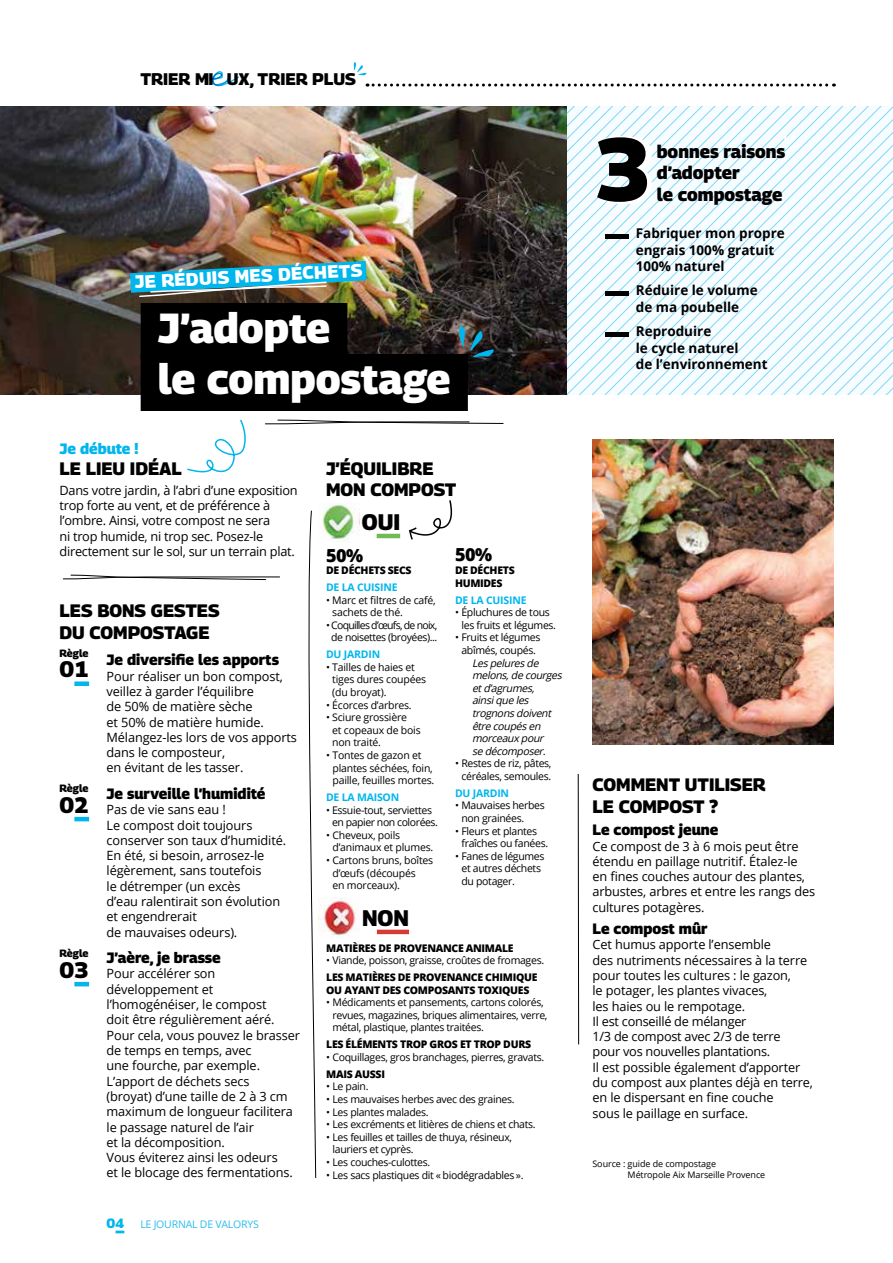
<style>
.page{position:relative;width:893px;height:1263px;background:#fff}
.page>*{position:absolute;margin:0;border:0;box-sizing:border-box;transform-origin:0 0}
.t1{font:100 extra-condensed 42px/51px "Georama Roman";letter-spacing:-.005em;color:#fff}
.t2{font:100 extra-condensed 22.5px "Georama Roman";color:#000}
.t3{font:100 extra-condensed 18px/21.6px "Georama Roman";color:#000}
.t4{font:100 extra-condensed 18px "Georama Roman";color:#fff}
.t5{font:800 18px "Open Sans";color:#000}
.t6{font:100 extra-condensed 16.8px "Georama Roman";color:#000}
.t7{font:100 extra-condensed 15px "Georama Roman";color:#000}
.t8{font:100 extra-condensed 15px "Georama Roman";letter-spacing:-.005em;color:#00b6ed}
.t9{font:700 13.5px/16.2px "Open Sans";color:#000}
.t10{font:12.75px/15.3px "Open Sans";letter-spacing:-.01em;color:#000}
.t11{font:10.5px/12.6px "Open Sans";letter-spacing:-.03em;color:#000}
.t12{font:800 10.5px/12.6px "Open Sans";letter-spacing:-.03em;color:#000}
.t13{font:italic 10.5px/12.6px "Open Sans";color:#000}
.t14{font:700 10.5px "Open Sans";letter-spacing:-.02em;color:#00b6ed}
.t15{font:10.5px/12.6px "Open Sans";letter-spacing:-.055em;color:#000;text-align:center}
.t16{font:10.5px "Open Sans";letter-spacing:-.02em;color:#2ebdef}
.t17{font:100 extra-condensed 10.5px "Georama Roman";letter-spacing:-.005em;color:#000}
.t18{font:9px/10.8px "Open Sans";letter-spacing:-.01em;color:#000}
.s1{font-family:"Georama Roman";font-weight:100;font-stretch:extra-condensed;font-size:13.5px;color:#00b6ed}
</style>
<div class="page">
<svg style="left:715px;top:106px;width:13px;height:289px"></svg>
<svg style="left:728px;top:106px;width:13px;height:289px"></svg>
<img style="left:0;top:106px;width:567px;height:289px">
<div style="left:141px;top:303px;width:206px;height:57px;background:#000"></div>
<div style="left:141px;top:354px;width:327px;height:57px;background:#000"></div>
<img style="left:110px;top:250px;width:277px;height:53px">
<svg style="left:354px;top:62px;width:13px;height:13px"></svg>
<svg style="left:209px;top:71px;width:30px;height:16px"></svg>
<hr style="left:377px;top:534px;width:23px;height:4px;background:#71b857">
<hr style="left:377px;top:930px;width:32px;height:4px;background:#d63b34">
<div style="left:74px;top:681px;width:15px;height:5px;background:#00b6ed"></div>
<hr style="left:74px;top:817px;width:15px;height:4px;background:#00b6ed">
<hr style="left:74px;top:982px;width:15px;height:4px;background:#00b6ed">
<svg style="left:187px;top:419px;width:59px;height:54px"></svg>
<svg style="left:116px;top:1230px;width:8px;height:3px"></svg>
<svg style="left:62px;top:574px;width:218px;height:6px"></svg>
<svg style="left:409px;top:500px;width:44px;height:40px"></svg>
<svg style="left:308px;top:510px;width:8px;height:668px"></svg>
<svg style="left:577px;top:774px;width:2px;height:271px"></svg>
<svg style="left:265px;top:419px;width:239px;height:6px"></svg>
<svg style="left:741px;top:106px;width:152px;height:289px"></svg>
<svg style="left:567px;top:106px;width:146px;height:289px"></svg>
<svg style="left:367px;top:84px;width:467px;height:3px"></svg>
<svg style="left:459px;top:325px;width:35px;height:32px"></svg>
<img style="left:592px;top:439px;width:241px;height:306px">
<img style="left:322px;top:503px;width:37px;height:39px">
<img style="left:319px;top:897px;width:40px;height:41px">
<h3 class="t6" style="left:140px;top:67px;width:217px">TRIER MI UX, TRIER PLUS</h3>
<h3 class="t4" style="left:134px;top:269px;width:229px;rotate:-3deg">JE RÉDUIS MES DÉCHETS</h3>
<h1 class="t1" style="left:158px;top:302px;width:295px">J’adopte<br>le compostage</h1>
<p class="t8" style="left:60px;top:437px;width:80px">Je débute !</p>
<h3 class="t3" style="left:60px;top:458px;width:124px">LE LIEU IDÉAL</h3>
<p class="t10" style="left:60px;top:482px;width:240px">Dans votre jardin, à l’abri d’une exposition trop forte au vent, et de préférence à l’ombre. Ainsi, votre compost ne sera<br>ni trop humide, ni trop sec. Posez-le directement sur le sol, sur un terrain plat.</p>
<h3 class="t3" style="left:60px;top:600px;width:162px">LES BONS GESTES<br>DU COMPOSTAGE</h3>
<p class="t7" style="left:107px;top:649px;width:174px">Je diversifie les apports</p>
<p class="t10" style="left:107px;top:668px;width:192px">Pour réaliser un bon compost, veillez à garder l’équilibre<br>de 50% de matière sèche<br>et 50% de matière humide.<br>Mélangez-les lors de vos apports dans le composteur,<br>en évitant de les tasser.</p>
<p class="t7" style="left:107px;top:783px;width:160px">Je surveille l’humidité</p>
<p class="t10" style="left:107px;top:802px;width:181px">Pas de vie sans eau !<br>Le compost doit toujours conserver son taux d’humidité.<br>En été, si besoin, arrosez-le légèrement, sans toutefois<br>le détremper (un excès<br>d’eau ralentirait son évolution et engendrerait<br>de mauvaises odeurs).</p>
<p class="t7" style="left:107px;top:947px;width:116px">J’aère, je brasse</p>
<p class="t10" style="left:107px;top:966px;width:195px">Pour accélérer son développement et l’homogénéiser, le compost<br>doit être régulièrement aéré.<br>Pour cela, vous pouvez le brasser de temps en temps, avec<br>une fourche, par exemple.<br>L’apport de déchets secs<br>(broyat) d’une taille de 2 à 3 cm maximum de longueur facilitera le passage naturel de l’air<br>et la décomposition.<br>Vous éviterez ainsi les odeurs<br>et le blocage des fermentations.</p>
<p class="t17" style="left:60px;top:646px;width:31px">Règle</p>
<h2 class="t2" style="left:60px;top:653px;width:31px">01</h2>
<p class="t17" style="left:60px;top:781px;width:31px">Règle</p>
<h2 class="t2" style="left:60px;top:789px;width:31px">02</h2>
<p class="t17" style="left:60px;top:946px;width:31px">Règle</p>
<h2 class="t2" style="left:60px;top:954px;width:31px">03</h2>
<p class="t16" style="left:107px;top:1217px;width:154px"><span class="s1">04</span> LE JOURNAL DE VALORYS</p>
<h3 class="t3" style="left:326px;top:457px;width:132px">J’ÉQUILIBRE<br>MON COMPOST</h3>
<h2 class="t2" style="left:362px;top:505px;width:40px">OUI</h2>
<h3 class="t5" style="left:326px;top:541px;width:39px">50%</h3>
<p class="t12" style="left:326px;top:563px;width:87px">DE DÉCHETS SECS</p>
<p class="t14" style="left:326px;top:580px;width:73px">DE LA CUISINE</p>
<p class="t11" style="left:332px;top:593px;width:105px;text-indent:-6px">• Marc et filtres de café, sachets de thé.</p>
<p class="t15" style="left:326px;top:618px;width:113px">• Coquilles d’œufs, de noix, de noisettes (broyées)...</p>
<p class="t14" style="left:326px;top:647px;width:56px">DU JARDIN</p>
<p class="t11" style="left:332px;top:660px;width:95px;text-indent:-6px">• Tailles de haies et tiges dures coupées (du broyat).</p>
<p class="t11" style="left:326px;top:698px;width:87px">• Écorces d’arbres.</p>
<p class="t11" style="left:332px;top:711px;width:90px;text-indent:-6px">• Sciure grossière<br>et copeaux de bois non traité.</p>
<p class="t11" style="left:332px;top:749px;width:103px;text-indent:-6px">• Tontes de gazon et plantes séchées, foin, paille, feuilles mortes.</p>
<p class="t14" style="left:326px;top:790px;width:75px">DE LA MAISON</p>
<p class="t11" style="left:326px;top:803px;width:113px;text-align:center">• Essuie-tout, serviettes en papier non colorées.</p>
<p class="t11" style="left:332px;top:828px;width:102px;text-indent:-6px">• Cheveux, poils d’animaux et plumes.</p>
<p class="t11" style="left:332px;top:854px;width:102px;text-indent:-6px">• Cartons bruns, boîtes d’œufs (découpés<br>en morceaux).</p>
<h2 class="t2" style="left:362px;top:901px;width:49px">NON</h2>
<h3 class="t5" style="left:455px;top:541px;width:39px">50%</h3>
<p class="t12" style="left:455px;top:563px;width:61px">DE DÉCHETS<br>HUMIDES</p>
<p class="t14" style="left:455px;top:592px;width:73px">DE LA CUISINE</p>
<p class="t11" style="left:461px;top:606px;width:96px;text-indent:-6px">• Épluchures de tous les fruits et légumes.</p>
<p class="t11" style="left:455px;top:631px;width:87px;text-align:center">• Fruits et légumes abîmés, coupés.</p>
<p class="t13" style="left:472px;top:656px;width:94px">Lespeluresde melons,decourges etd’agrumes, ainsiqueles trognonsdoivent êtrecoupésen morceauxpour sedécomposer.</p>
<p class="t11" style="left:455px;top:757px;width:98px;text-align:center">• Restes de riz, pâtes, céréales, semoules.</p>
<p class="t14" style="left:455px;top:786px;width:56px">DU JARDIN</p>
<p class="t11" style="left:461px;top:799px;width:85px;text-indent:-6px">• Mauvaises herbes non grainées.</p>
<p class="t11" style="left:461px;top:824px;width:88px;text-indent:-6px">• Fleurs et plantes fraîches ou fanées.</p>
<p class="t11" style="left:461px;top:849px;width:85px;text-indent:-6px">• Fanes de légumes et autres déchets du potager.</p>
<p class="t12" style="left:326px;top:941px;width:189px">MATIÈRES DE PROVENANCE ANIMALE</p>
<p class="t11" style="left:326px;top:954px;width:219px">• Viande, poisson, graisse, croûtes de fromages.</p>
<p class="t12" style="left:326px;top:970px;width:213px">LES MATIÈRES DE PROVENANCE CHIMIQUE<br>OU AYANT DES COMPOSANTS TOXIQUES</p>
<p class="t11" style="left:332px;top:996px;width:217px;text-indent:-6px">• Médicaments et pansements, cartons colorés, revues, magazines, briques alimentaires, verre, métal, plastique, plantes traitées.</p>
<p class="t12" style="left:326px;top:1037px;width:206px">LES ÉLÉMENTS TROP GROS ET TROP DURS</p>
<p class="t11" style="left:326px;top:1050px;width:219px">• Coquillages, gros branchages, pierres, gravats.</p>
<p class="t12" style="left:326px;top:1067px;width:60px">MAIS AUSSI</p>
<p class="t11" style="left:326px;top:1080px;width:44px">• Le pain.</p>
<p class="t11" style="left:326px;top:1092px;width:190px">• Les mauvaises herbes avec des graines.</p>
<p class="t11" style="left:326px;top:1105px;width:104px">• Les plantes malades.</p>
<p class="t11" style="left:326px;top:1118px;width:211px">• Les excréments et litières de chiens et chats.</p>
<p class="t11" style="left:332px;top:1130px;width:181px;text-indent:-6px">• Les feuilles et tailles de thuya, résineux, lauriers et cyprès.</p>
<p class="t11" style="left:326px;top:1155px;width:106px">• Les couches-culottes.</p>
<p class="t11" style="left:326px;top:1168px;width:199px">• Les sacs plastiques dit « biodégradables ».</p>
<h3 class="t3" style="left:657px;top:140px;width:130px">bonnes raisons d’adopter<br>le compostage</h3>
<p class="t9" style="left:636px;top:225px;width:151px">Fabriquer mon propre engrais 100% gratuit<br>100% naturel</p>
<p class="t9" style="left:636px;top:282px;width:123px">Réduire le volume de ma poubelle</p>
<p class="t9" style="left:636px;top:323px;width:133px">Reproduire<br>le cycle naturel<br>de l’environnement</p>
<h3 class="t3" style="left:592px;top:774px;width:175px">COMMENT UTILISER<br>LE COMPOST ?</h3>
<p class="t7" style="left:592px;top:819px;width:127px">Le compost jeune</p>
<p class="t10" style="left:592px;top:838px;width:224px">Ce compost de 3 à 6 mois peut être étendu en paillage nutritif. Étalez-le en fines couches autour des plantes, arbustes, arbres et entre les rangs des cultures potagères.</p>
<p class="t7" style="left:592px;top:918px;width:117px">Le compost mûr</p>
<p class="t10" style="left:592px;top:937px;width:222px">Cet humus apporte l’ensemble<br>des nutriments nécessaires à la terre pour toutes les cultures : le gazon,<br>le potager, les plantes vivaces,<br>les haies ou le rempotage.<br>Il est conseillé de mélanger<br>1/3 de compost avec 2/3 de terre<br>pour vos nouvelles plantations.<br>Il est possible également d’apporter du compost aux plantes déjà en terre, en le dispersant en fine couche<br>sous le paillage en surface.</p>
<p class="t18" style="left:628px;top:1158px;width:139px;text-indent:-35px">Source : guide de compostage<br>Métropole Aix Marseille Provence</p>
</div>
